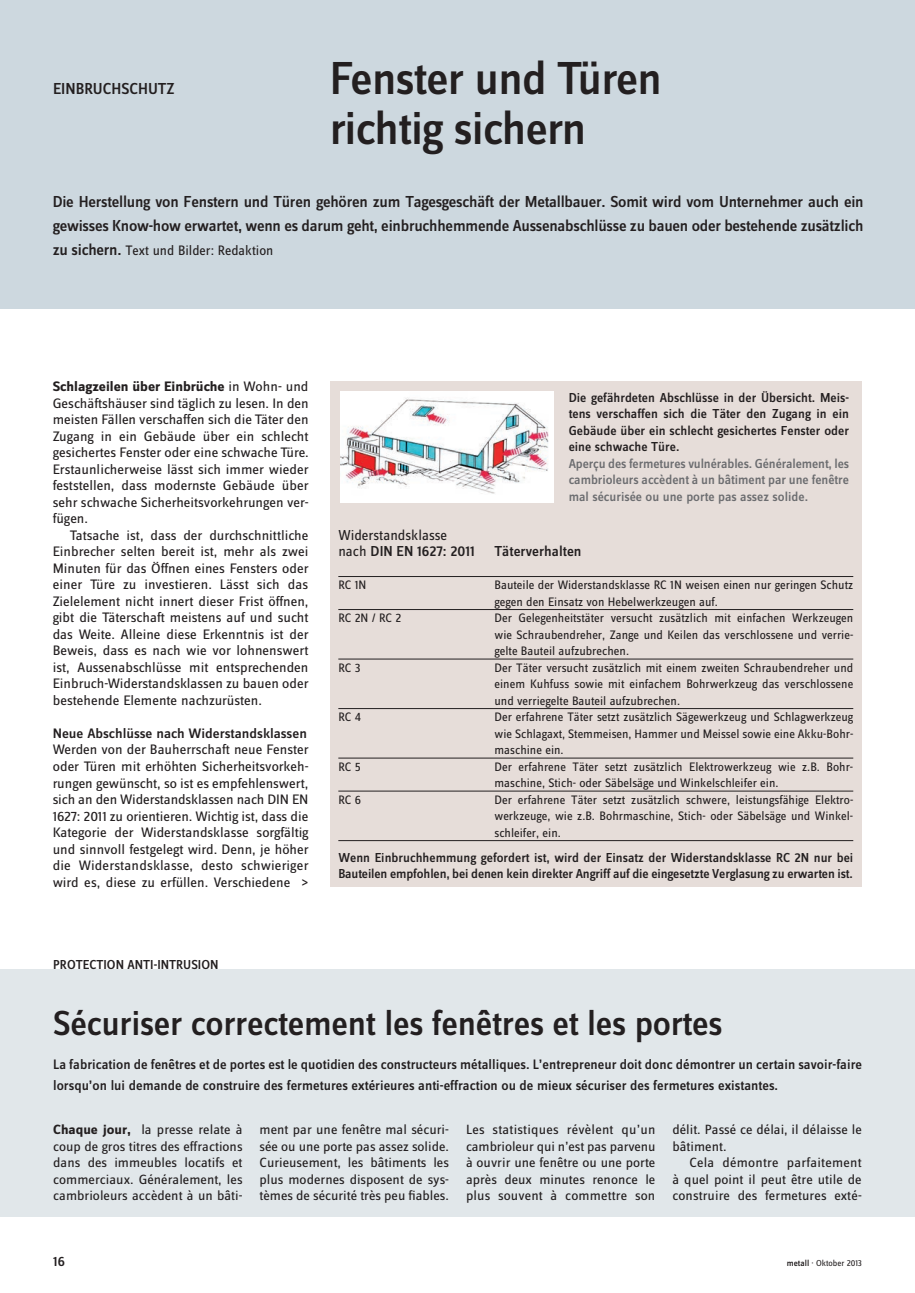
<style>
.page{position:relative;width:915px;height:1293px;background:#fff}
.page>*{position:absolute;margin:0;border:0;box-sizing:border-box;transform-origin:0 0}
.t1{font:500 48px "Zine Sans Dis";letter-spacing:-.015em;color:#231f20}
.FR_Titel_24_medium{font:500 36px "Zine Sans Dis";letter-spacing:-.01em;color:#231f20}
.DE_rubrik_11{font:500 16.5px/24px "Zine Sans Dis";letter-spacing:-.015em;color:#231f20}
.t2{font:500 15px "Zine Sans Dis";color:#231f20}
.t3{font:15px "Zine Sans Dis";color:#231f20}
.DE_Grundtext_ohne_EZ{font:14.25px/16.5px "Zine Sans Dis";color:#231f20;text-align:justify;scale:1.05 1}
.FR_Lead_9_5_med{font:500 14.25px/21px "Zine Sans Dis";color:#231f20}
.DE_Grundtext_ohne_EZ-2{font:500 14.25px "Zine Sans Dis";color:#231f20;scale:1.05 1}
.DE_Grundtext_ohne_EZ-3{font:14.25px "Zine Sans Dis";color:#231f20}
.FR_Grundtext_ohne_EZ{font:13.8px/16.5px "Zine Sans Dis";color:#231f20;text-align:justify;scale:1.05 1}
.DE_Legende_9__medium{font:500 13.5px/16.5px "Zine Sans Dis";color:#231f20;text-align:justify}
.DE_Legende_9__medium-2{font:500 13.5px/16.5px "Zine Sans Dis";color:#6c6d70;text-align:justify}
.FR_rubrik_9__med{font:500 13.5px "Zine Sans Dis";color:#231f20}
.t4{font:12.75px/16.5px "Zine Sans Dis";color:#231f20;text-align:justify}
.t5{font:9px "Zine Sans Dis";color:#231f20}
.s1{font-weight:500;font-size:16.5px}
.s2{font-weight:700}
.s3{font-weight:400}
.s4{font-weight:500}
</style>
<div class="page">
<div style="left:0;top:969px;width:914px;height:247px;background:#e1e7ea"></div>
<div style="left:0;top:0;width:914px;height:309px;background:#cdd8df"></div>
<hr style="left:914px;top:381px;width:1px;height:505px;background:#e6ddd9">
<div style="left:330px;top:381px;width:531px;height:505px;background:#e6ddd9"></div>
<hr style="left:338px;top:576px;width:515px;height:1px;background:#231f20">
<hr style="left:338px;top:609px;width:515px;height:1px;background:#231f20">
<hr style="left:338px;top:659px;width:515px;height:1px;background:#231f20">
<hr style="left:338px;top:708px;width:515px;height:1px;background:#231f20">
<hr style="left:338px;top:758px;width:515px;height:1px;background:#231f20">
<hr style="left:338px;top:791px;width:515px;height:1px;background:#231f20">
<hr style="left:338px;top:840px;width:515px;height:1px;background:#231f20">
<img style="left:340px;top:391px;width:213px;height:111px">
<p class="DE_rubrik_11" style="left:53px;top:77px;width:123px">EINBRUCHSCHUTZ</p>
<p class="t1" style="left:330px;top:54px;width:333px">Fenster und Türen</p>
<p class="t1" style="left:330px;top:104px;width:258px">richtig sichern</p>
<p class="DE_rubrik_11" style="left:53px;top:190px;width:812px">Die Herstellung von Fenstern und Türen gehören zum Tagesgeschäft der Metallbauer. Somit wird vom Unternehmer auch ein gewisses Know-how erwartet, wenn es darum geht, einbruchhemmende Aussenabschlüsse zu bauen oder bestehende zusätzlich</p>
<p class="DE_Grundtext_ohne_EZ-3" style="left:53px;top:243px;width:222px"><span class="s1">zu sichern.</span> Text und Bilder: Redaktion</p>
<p class="DE_Grundtext_ohne_EZ" style="left:53px;top:379px;width:245px"><span class="s2">Schlagzeilen über Einbrüche</span> in Wohn- und Geschäftshäuser sind täglich zu lesen. In den meisten Fällen verschaffen sich die Täter den Zugang in ein Gebäude über ein schlecht gesichertes Fenster oder eine schwache Türe.<br>Erstaunlicherweise lässt sich immer wieder feststellen, dass modernste Gebäude über sehr schwache Sicherheitsvorkehrungen ver&shy;fügen.</p>
<p class="DE_Grundtext_ohne_EZ" style="left:53px;top:527px;width:245px;text-indent:17px">Tatsache ist, dass der durchschnittliche Einbrecher selten bereit ist, mehr als zwei Minuten für das Öffnen eines Fensters oder einer Türe zu investieren. Lässt sich das Zielelement nicht innert dieser Frist öffnen, gibt die Täterschaft meistens auf und sucht das Weite. Alleine diese Erkenntnis ist der Beweis, dass es nach wie vor lohnenswert ist, Aussenabschlüsse mit entsprechenden Einbruch-Widerstandsklassen zu bauen oder bestehende Elemente nachzurüsten.</p>
<p class="DE_Grundtext_ohne_EZ-2" style="left:53px;top:726px;width:244px">Neue Abschlüsse nach Widerstandsklassen</p>
<p class="DE_Grundtext_ohne_EZ" style="left:53px;top:742px;width:245px">Werden von der Bauherrschaft neue Fenster oder Türen mit erhöhten Sicherheitsvorkeh&shy;rungen gewünscht, so ist es empfehlenswert, sich an den Widerstandsklassen nach DIN EN 1627: 2011 zu orientieren. Wichtig ist, dass die Kategorie der Widerstandsklasse sorgfältig und sinnvoll festgelegt wird. Denn, je höher die Widerstandsklasse, desto schwieriger wird es, diese zu erfüllen. Verschiedene &gt;</p>
<p class="FR_rubrik_9__med" style="left:53px;top:958px;width:167px">PROTECTION ANTI-INTRUSION</p>
<p class="DE_Legende_9__medium" style="left:568px;top:390px;width:282px">Die gefährdeten Abschlüsse in der Übersicht. Meis&shy;tens verschaffen sich die Täter den Zugang in ein Gebäude über ein schlecht gesichertes Fenster oder eine schwache Türe.</p>
<p class="DE_Legende_9__medium-2" style="left:568px;top:456px;width:282px">Aperçu des fermetures vulnérables. Généralement, les cambrioleurs accèdent à un bâtiment par une fenêtre mal sécurisée ou une porte pas assez solide.</p>
<p class="t3" style="left:338px;top:528px;width:110px">Widerstandsklasse</p>
<p class="t2" style="left:338px;top:544px;width:138px"><span class="s3">nach</span> DIN EN 1627: 2011</p>
<p class="t2" style="left:494px;top:544px;width:89px">Täterverhalten</p>
<p class="t4" style="left:338px;top:577px;width:30px">RC 1N</p>
<p class="t4" style="left:494px;top:577px;width:360px">Bauteile der Widerstandsklasse RC 1N weisen einen nur geringen Schutz gegen den Einsatz von Hebelwerkzeugen auf.</p>
<p class="t4" style="left:338px;top:610px;width:64px">RC 2N / RC 2</p>
<p class="t4" style="left:494px;top:610px;width:360px">Der Gelegenheitstäter versucht zusätzlich mit einfachen Werkzeugen wie Schraubendreher, Zange und Keilen das verschlossene und verrie&shy;gelte Bauteil aufzubrechen.</p>
<p class="t4" style="left:338px;top:660px;width:24px">RC 3</p>
<p class="t4" style="left:494px;top:660px;width:360px">Der Täter versucht zusätzlich mit einem zweiten Schraubendreher und einem Kuhfuss sowie mit einfachem Bohrwerkzeug das verschlossene und verriegelte Bauteil aufzubrechen.</p>
<p class="t4" style="left:338px;top:709px;width:24px">RC 4</p>
<p class="t4" style="left:494px;top:709px;width:360px">Der erfahrene Täter setzt zusätzlich Sägewerkzeug und Schlagwerkzeug wie Schlagaxt, Stemmeisen, Hammer und Meissel sowie eine Akku-Bohr&shy;maschine ein.</p>
<p class="t4" style="left:338px;top:759px;width:24px">RC 5</p>
<p class="t4" style="left:494px;top:759px;width:360px">Der erfahrene Täter setzt zusätzlich Elektrowerkzeug wie z.B. Bohr&shy;maschine, Stich- oder Säbelsäge und Winkelschleifer ein.</p>
<p class="t4" style="left:338px;top:792px;width:24px">RC 6</p>
<p class="t4" style="left:494px;top:792px;width:360px">Der erfahrene Täter setzt zusätzlich schwere, leistungsfähige Elektro&shy;werkzeuge, wie z.B. Bohrmaschine, Stich- oder Säbelsäge und Winkel&shy;schleifer, ein.</p>
<p class="DE_Legende_9__medium" style="left:338px;top:849px;width:516px">Wenn Einbruchhemmung gefordert ist, wird der Einsatz der Widerstandsklasse RC 2N nur bei<br>Bauteilen empfohlen, bei denen kein direkter Angriff auf die eingesetzte Verglasung zu erwarten ist.</p>
<p class="FR_Titel_24_medium" style="left:53px;top:1005px;width:670px">Sécuriser correctement les fenêtres et les portes</p>
<p class="FR_Lead_9_5_med" style="left:53px;top:1054px;width:810px">La fabrication de fenêtres et de portes est le quotidien des constructeurs métalliques. L’entrepreneur doit donc démontrer un certain savoir-faire lorsqu’on lui demande de construire des fermetures extérieures anti-effraction ou de mieux sécuriser des fermetures existantes.</p>
<p class="FR_Grundtext_ohne_EZ" style="left:53px;top:1122px;width:182px"><span class="s2">Chaque jour,</span> la presse relate à coup de gros titres des effractions dans des immeubles locatifs et commerciaux. Généralement, les cambrioleurs accèdent à un bâti-</p>
<p class="FR_Grundtext_ohne_EZ" style="left:259px;top:1122px;width:182px">ment par une fenêtre mal sécuri&shy;sée ou une porte pas assez solide.<br>Curieusement, les bâtiments les plus modernes disposent de sys&shy;tèmes de sécurité très peu fiables.</p>
<p class="FR_Grundtext_ohne_EZ" style="left:466px;top:1122px;width:182px">Les statistiques révèlent qu’un cambrioleur qui n’est pas parvenu à ouvrir une fenêtre ou une porte après deux minutes renonce le plus souvent à commettre son</p>
<p class="FR_Grundtext_ohne_EZ" style="left:672px;top:1121px;width:182px">délit. Passé ce délai, il délaisse le bâtiment.</p>
<p class="FR_Grundtext_ohne_EZ" style="left:672px;top:1154px;width:182px;text-indent:17px">Cela démontre parfaitement à quel point il peut être utile de construire des fermetures exté-</p>
<p class="FR_Lead_9_5_med" style="left:53px;top:1251px;width:13px">16</p>
<p class="t5" style="left:786px;top:1259px;width:76px"><span class="s4">metall</span> · Oktober 2013</p>
</div>
